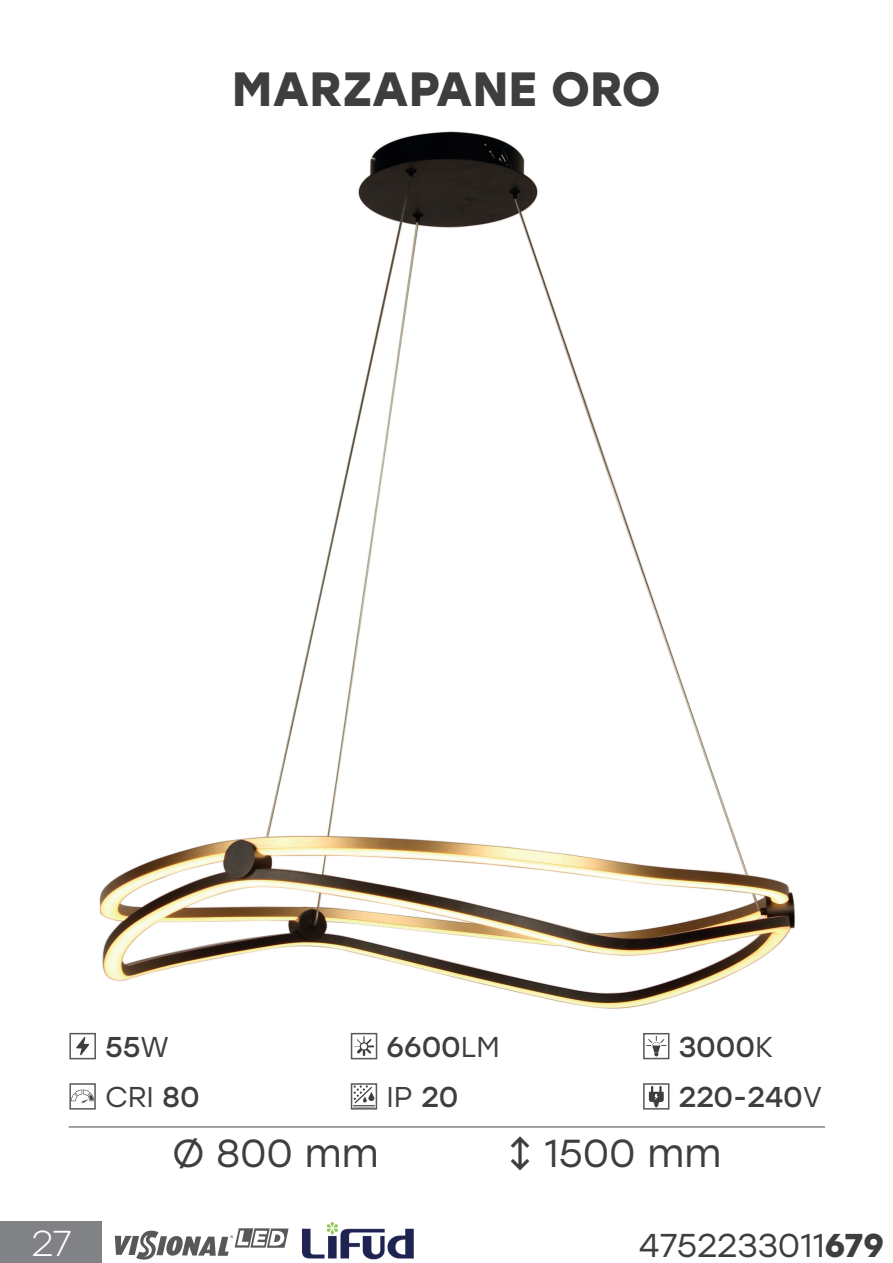
<style>
.page{position:relative;width:893px;height:1263px;background:#fff}
.page>*{position:absolute;margin:0;border:0;box-sizing:border-box;transform-origin:0 0}
.t1{font:700 48px "Stolzl";color:#3e3e3f}
.t2{font:39px "Stolzl";color:#3e3e3f}
.t3{font:300 36px "Stolzl";color:#fff}
.t4{font:33px "Stolzl";color:#3e3e3f}
.t5{font:28.65px "Stolzl";color:#3e3e3f}
.t6{font:28.65px "Stolzl";color:#3e3e3f}
.s1{font-style:inherit}
.s2{font-weight:700}
</style>
<div class="page">
<hr style="left:69px;top:1126px;width:756px;height:1px;background:#57585a">
<svg style="left:76px;top:1037px;width:13px;height:18px"></svg>
<div style="left:69px;top:1033px;width:27px;height:26px;border:2px solid #57585a"></div>
<svg style="left:354px;top:1036px;width:20px;height:20px"></svg>
<div style="left:351px;top:1033px;width:26px;height:26px;border:2px solid #57585a"></div>
<svg style="left:646px;top:1036px;width:20px;height:20px"></svg>
<div style="left:643px;top:1033px;width:26px;height:26px;border:2px solid #57585a"></div>
<svg style="left:72px;top:1089px;width:21px;height:14px"></svg>
<div style="left:69px;top:1083px;width:27px;height:26px;border:2px solid #57585a"></div>
<svg style="left:354px;top:1086px;width:20px;height:20px"></svg>
<div style="left:351px;top:1083px;width:26px;height:26px;border:2px solid #57585a"></div>
<svg style="left:649px;top:1086px;width:15px;height:20px"></svg>
<div style="left:643px;top:1083px;width:26px;height:26px;border:2px solid #57585a"></div>
<img style="left:99px;top:131px;width:696px;height:878px">
<div style="left:0;top:1221px;width:102px;height:42px;background:#808285"></div>
<svg style="left:115px;top:1228px;width:174px;height:32px"></svg>
<img style="left:302px;top:1222px;width:112px;height:38px">
<h1 class="t1" style="left:232px;top:69px;width:430px">MARZAPANE ORO</h1>
<p class="t5" style="left:105px;top:1035px;width:65px">55<span class="s1">W</span></p>
<p class="t5" style="left:386px;top:1035px;width:115px">6600<span class="s1">LM</span></p>
<p class="t5" style="left:679px;top:1035px;width:96px">3000<span class="s1">K</span></p>
<p class="t6" style="left:105px;top:1079px;width:96px">CRI <span class="s1">80</span></p>
<p class="t6" style="left:386px;top:1079px;width:74px">IP <span class="s1">20</span></p>
<p class="t5" style="left:679px;top:1085px;width:145px">220-240<span class="s1">V</span></p>
<h2 class="t2" style="left:172px;top:1129px;width:208px">Ø 800 mm</h2>
<h2 class="t2" style="left:507px;top:1129px;width:215px">↕ 1500 mm</h2>
<p class="t3" style="left:31px;top:1228px;width:42px">27</p>
<p class="t4" style="left:639px;top:1225px;width:247px">4752233011<span class="s2">679</span></p>
</div>
